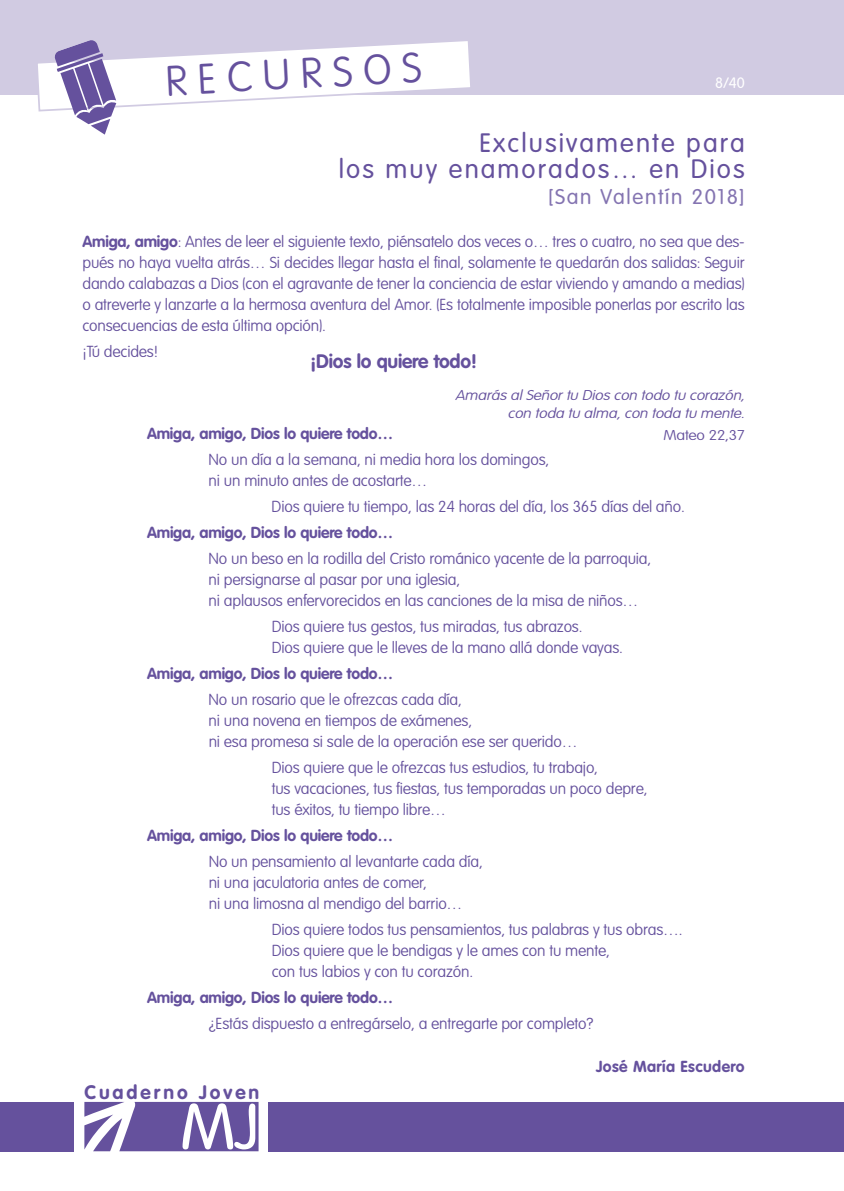
<style>
.page{position:relative;width:844px;height:1191px;background:#fff}
.page>*{position:absolute;margin:0;border:0;box-sizing:border-box;transform-origin:0 0}
.t1{font:100 42px "VAG Rounded Std";color:#65519d}
.t2{font:300 26.25px/26.2px "VAG Rounded Std";letter-spacing:.08em;color:#65519d;text-align:right}
.t3{font:300 21px "VAG Rounded Std";letter-spacing:.08em;color:#8474b1}
.t4{font:700 19.25px "VAG Rounded Std";letter-spacing:-.01em;color:#65519d}
.t5{font:700 19.25px "VAG Rounded Std";letter-spacing:.15em;color:#65519d}
.t6{font:100 15.75px/21px "VAG Rounded Std";letter-spacing:-.01em;color:#65519d}
.t7{font:700 15.75px "VAG Rounded Std";letter-spacing:-.01em;color:#65519d}
.t8{font:700 15.75px "VAG Rounded Std";letter-spacing:.025em;color:#65519d}
.t9{font:300 14.88px "VAG Rounded Std";color:#fff}
.t10{font:italic 100 14px/17.5px "VAG Rounded Std";color:#65519d;text-align:right;scale:1.12 1}
.t11{font:100 14px "VAG Rounded Std";letter-spacing:-.01em;color:#65519d;scale:1.12 1}
.s1{font-weight:700}
</style>
<div class="page">
<div style="left:0;top:0;width:843px;height:94px;background:#d1cbe2"></div>
<div style="left:0;top:1102px;width:843px;height:49px;background:#65519d"></div>
<div style="left:74px;top:1076px;width:194px;height:80px;background:#fff"></div>
<svg style="left:84px;top:1101px;width:175px;height:50px"></svg>
<svg style="left:35px;top:40px;width:438px;height:95px"></svg>
<h1 class="t1" style="left:164px;top:57px;width:258px;rotate:-3deg">RECURSOS</h1>
<p class="t9" style="left:715px;top:75px;width:31px">8/40</p>
<h2 class="t2" style="left:339px;top:130px;width:407px">Exclusivamente para<br>los muy enamorados… en Dios</h2>
<h3 class="t3" style="left:548px;top:185px;width:198px">[San Valentín 2018]</h3>
<p class="t6" style="left:82px;top:231px;width:663px;text-align:justify"><span class="s1">Amiga, amigo</span>: Antes de leer el siguiente texto, piénsatelo dos veces o… tres o cuatro, no sea que des&shy;pués no haya vuelta atrás… Si decides llegar hasta el final, solamente te quedarán dos salidas: Seguir dando calabazas a Dios (con el agravante de tener la conciencia de estar viviendo y amando a medias) o atreverte y lanzarte a la hermosa aventura del Amor. (Es totalmente imposible ponerlas por escrito las consecuencias de esta última opción).</p>
<p class="t6" style="left:82px;top:341px;width:77px">¡Tú decides!</p>
<p class="t4" style="left:310px;top:350px;width:169px">¡Dios lo quiere todo!</p>
<p class="t10" style="left:455px;top:387px;width:263px">AmarásalSeñortu Dioscon todo tu corazón, con toda tu alma,con toda tu mente.</p>
<p class="t11" style="left:663px;top:427px;width:74px">Mateo 22,37</p>
<p class="t7" style="left:147px;top:424px;width:247px">Amiga, amigo, Dios lo quiere todo…</p>
<p class="t6" style="left:208px;top:449px;width:342px">No un día a la semana, ni media hora los domingos, ni un minuto antes de acostarte…</p>
<p class="t6" style="left:271px;top:496px;width:414px">Dios quiere tu tiempo, las 24 horas del día, los 365 días del año.</p>
<p class="t7" style="left:147px;top:523px;width:247px">Amiga, amigo, Dios lo quiere todo…</p>
<p class="t6" style="left:208px;top:548px;width:444px">No un beso en la rodilla del Cristo románico yacente de la parroquia, ni persignarse al pasar por una iglesia,<br>ni aplausos enfervorecidos en las canciones de la misa de niños…</p>
<p class="t6" style="left:271px;top:616px;width:352px">Dios quiere tus gestos, tus miradas, tus abrazos.<br>Dios quiere que le lleves de la mano allá donde vayas.</p>
<p class="t7" style="left:147px;top:664px;width:247px">Amiga, amigo, Dios lo quiere todo…</p>
<p class="t6" style="left:208px;top:689px;width:370px">No un rosario que le ofrezcas cada día,<br>ni una novena en tiempos de exámenes,<br>ni esa promesa si sale de la operación ese ser querido…</p>
<p class="t6" style="left:272px;top:757px;width:377px">Dios quiere que le ofrezcas tus estudios, tu trabajo,<br>tus vacaciones, tus fiestas, tus temporadas un poco depre, tus éxitos, tu tiempo libre…</p>
<p class="t7" style="left:147px;top:826px;width:247px">Amiga, amigo, Dios lo quiere todo…</p>
<p class="t6" style="left:209px;top:851px;width:275px">No un pensamiento al levantarte cada día, ni una jaculatoria antes de comer,<br>ni una limosna al mendigo del barrio…</p>
<p class="t6" style="left:272px;top:919px;width:412px">Dios quiere todos tus pensamientos, tus palabras y tus obras….<br>Dios quiere que le bendigas y le ames con tu mente,<br>con tus labios y con tu corazón.</p>
<p class="t7" style="left:147px;top:988px;width:247px">Amiga, amigo, Dios lo quiere todo…</p>
<p class="t6" style="left:209px;top:1013px;width:386px">¿Estás dispuesto a entregárselo, a entregarte por completo?</p>
<p class="t5" style="left:84px;top:1081px;width:176px">Cuaderno Joven</p>
<p class="t8" style="left:596px;top:1057px;width:150px">José María Escudero</p>
</div>
